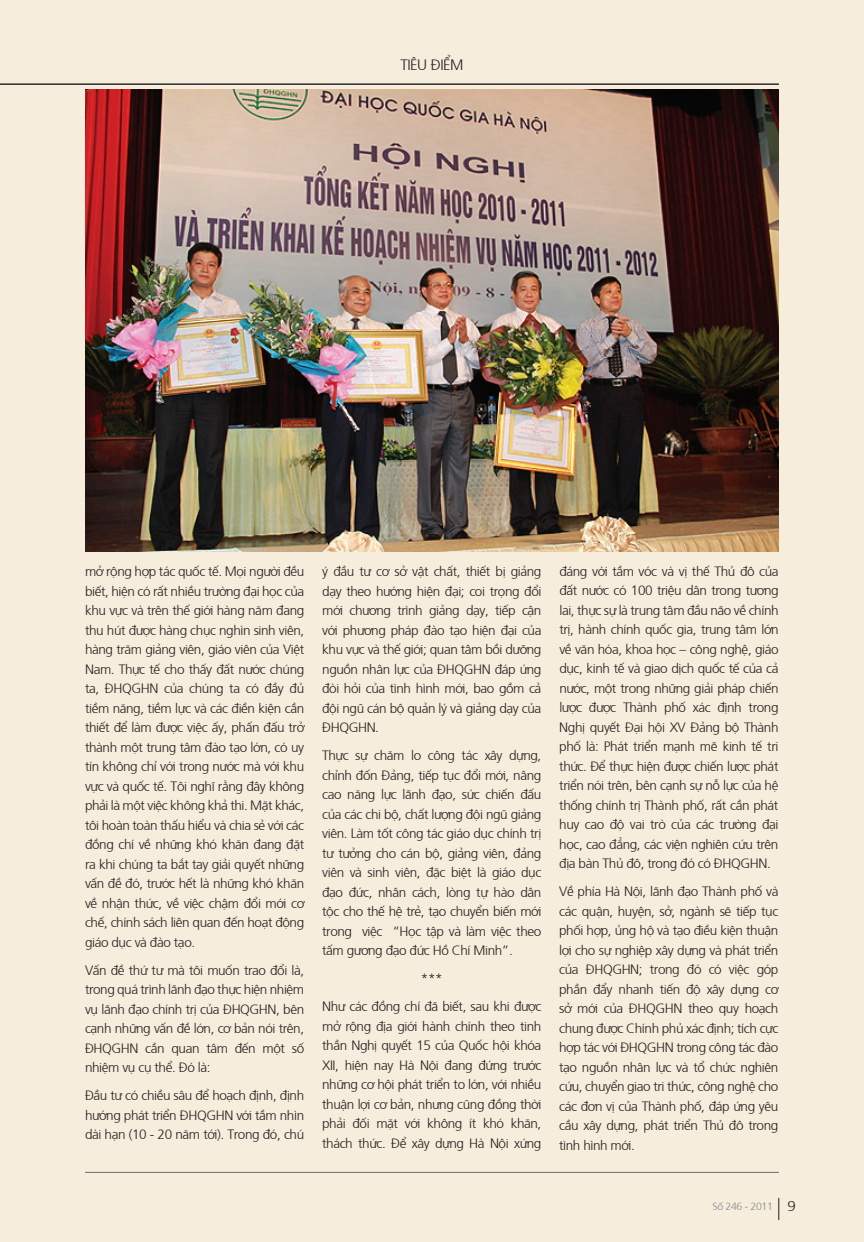
<style>
.page{position:relative;width:864px;height:1242px;background:#fff}
.page>*{position:absolute;margin:0;border:0;box-sizing:border-box;transform-origin:0 0}
.t1{font:300 15px "Frutiger";color:#231f20}
.t2{font:300 13.5px/19.5px "Frutiger";letter-spacing:-.03em;color:#231f20;text-align:justify}
.t3{font:300 10.5px "Frutiger";letter-spacing:-.03em;color:#838c91}
.s1{font-size:14.25px;color:#231f20}
</style>
<div class="page">
<div style="left:0;top:0;width:863px;height:1242px;background:#f7eddc"></div>
<img style="left:85px;top:89px;width:693px;height:462px">
<hr style="left:0;top:84px;width:778px;height:1px;background:#262324">
<hr style="left:85px;top:1172px;width:693px;height:1px;background:#6c6d70">
<svg style="left:778px;top:1198px;width:1px;height:22px"></svg>
<p class="t1" style="left:400px;top:55px;width:8px">TIÊU</p>
<p class="t1" style="left:431px;top:55px;width:9px">ĐIỂM</p>
<p class="t2" style="left:85px;top:561px;width:221px">mở rộng hợp tác quốc tế. Mọi người đều biết, hiện có rất nhiều trường đại học của khu vực và trên thế giới hàng năm đang thu hút được hàng chục nghìn sinh viên, hàng trăm giảng viên, giáo viên của Việt Nam. Thực tế cho thấy đất nước chú ng ta, ĐHQGHN</p>
<p class="t2" style="left:85px;top:678px;width:221px;text-align:left;text-indent:79px">của chú ng ta có đầy đủ tiềm năng, tiềm lực và các điền kiện cần thiết để là m được việc ấy, phấn đấu trở thà nh một trung tâm đào tạo lớn, có uy tín không chỉ với trong nước mà với khu vực và quốc tế. Tôi nghĩ rằ ng đây không phả i là một việc không khả thi. Mặt khác, tôi hoà n toà n thấu hiểu và chia sẻ với các đồng chí về những khó khăn đang đặt ra khi chú ng ta bắt tay giả i quyết những vấn đề đó, trước hết là những khó khăn về nhậ n thức, về việc chậ m đổi mới cơ chế, chính sách liên quan đến hoạt động giáo dục và đào tạo.</p>
<p class="t2" style="left:85px;top:959px;width:221px">Vấn đề thứ tư mà tôi muốn trao đổi là, trong quá trình lãnh đạo thực hiện nhiệm vụ lãnh đạo chính trị của ĐHQGHN</p>
<p class="t2" style="left:85px;top:998px;width:221px;text-indent:191px">, bên cạnh những vấn đề lớn, cơ bản nói trên, ĐHQGHN</p>
<p class="t2" style="left:85px;top:1037px;width:220px;text-indent:60px">cần quan tâm đến một số nhiệm vụ cụ thể. Đó là:</p>
<p class="t2" style="left:85px;top:1085px;width:221px">Đầu tư có chiều sâu để hoạch định, định hướng phát triển ĐHQGHN</p>
<p class="t2" style="left:85px;top:1104px;width:220px;text-indent:151px">với tầm nhìn dài hạn (10 - 20 năm tới). Trong đó, chú</p>
<p class="t2" style="left:322px;top:561px;width:221px">ý đầ u tư cơ sở vật chất, thiết bị giả ng dạy theo hướng hiện đại; coi trọng đổi mới chương trình giảng dạy, tiếp cận với phương pháp đào tạo hiện đạ i của khu vực và thế giới; quan tâm bồi dưỡng nguồn nhân lực của ĐHQGHN</p>
<p class="t2" style="left:322px;top:658px;width:221px;text-align:left;text-indent:172px">đáp ứng đòi hỏi của tình hình mới, bao gồm cả đội ngũ cán bộ quản lý và giảng dạy của<br>ĐHQGHN</p>
<p class="t2" style="left:322px;top:712px;width:221px;line-height:28px;text-indent:53px">.<br>Thực sự chăm lo công tác xây dựng,</p>
<p class="t2" style="left:322px;top:764px;width:221px">chỉnh đốn Đảng, tiếp tục đổi mới, nâng cao năng lực lãnh đạo, sức chiến đấu của các chi bộ, chất lượng đội ngũ giảng viên. Làm tốt công tác giáo dục chính trị tư tưởng cho cán bộ, giảng viên, đảng viên và sinh viên, đặc biệt là giáo dục đạo đức, nhân cách, lòng tự hào dân tộc cho thế hệ trẻ, tạo chuyển biến mới trong việc “Học tập và làm việc theo tấm gương đạo đức Hồ Chí M inh”.</p>
<p class="t2" style="left:322px;top:963px;width:221px;line-height:28px;text-align:center">***<br>Như các đồng chí đã biết, sau khi được</p>
<p class="t2" style="left:322px;top:1015px;width:221px">mở rộng địa giới hành chính theo tinh thần Nghị quyết 15 của Quốc hội khóa XII, hiện nay Hà Nội đang đứng trước những cơ hội phát triển to lớn, với nhiều thuận lợi cơ bản, nhưng cũng đồng thời phải đối mặt với không ít khó khăn, thách thức. Để xây dựng Hà Nội xứng</p>
<p class="t2" style="left:559px;top:560px;width:221px;text-align:left">đá ng với tầ m vóc và vị thế Thủ đô của đất nước có 100 triệu dân trong tương lai, thực sự là trung tâm đầu não về chính trị, hành chính quốc gia, trung tâm lớn về văn hóa, khoa học – công nghệ, giáo dục, kinh tế và giao dịch quốc tế của cả nước, một trong những giải pháp chiến lược được Thà nh phố xác đị nh trong Nghị quyết Đại hội XV Đảng bộ Thành phố là : Phát triển mạnh mẽ kinh tế tri thức. Để thực hiện được chiến lược phát triển nói trên, bên cạnh sự nỗ lực của hệ thống chính trị Thành phố, rất cần phát huy cao độ vai trò của các trường đạ i học, cao đẳng, các viện nghiên cứu trên địa bà n Thủ đô, trong đó có ĐHQGHN</p>
<p class="t2" style="left:559px;top:849px;width:216px;line-height:28px;text-align:right">.<br>Về phía Hà Nội, lãnh đạo Thành phố và</p>
<p class="t2" style="left:559px;top:900px;width:221px">các quận, huyện, sở, ngành sẽ tiếp tục phối hợp, ủ ng hộ và tạo điều kiện thuận lợi cho sự nghiệp xây dựng và phát triển của ĐHQGHN</p>
<p class="t2" style="left:559px;top:959px;width:221px;text-indent:80px">; trong đó có việc góp phần đẩy nhanh tiến độ xây dựng cơ sở mới của ĐHQGHN</p>
<p class="t2" style="left:559px;top:998px;width:221px;text-indent:129px">theo quy hoạch chung được Chính phủ xác đị nh; tích cực hợp tá c với ĐHQGHN</p>
<p class="t2" style="left:559px;top:1037px;width:221px;text-indent:117px">trong công tác đào tạo nguồn nhân lực và tổ chức nghiên cứu, chuyển giao tri thức, công nghệ cho các đơn vị của Thà nh phố, đá p ứng yêu cầ u xây dựng, phát triển Thủ đô trong tình hình mới.</p>
<p class="t3" style="left:712px;top:1198px;width:85px">Số 246 - 2011 <span class="s1">9</span></p>
</div>
